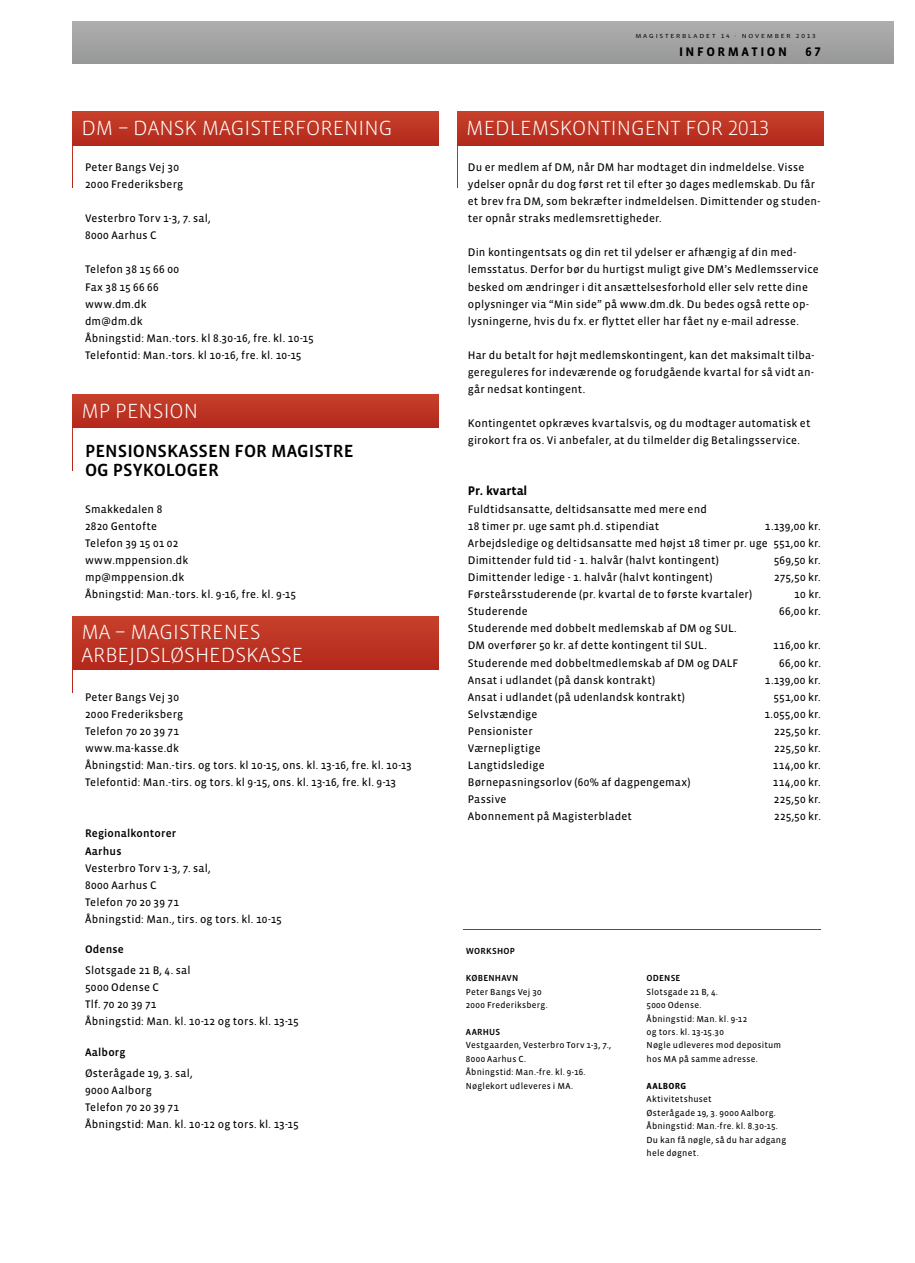
<style>
.page{position:relative;width:915px;height:1263px;background:#fff}
.page>*{position:absolute;margin:0;border:0;box-sizing:border-box;transform-origin:0 0}
.t1{font:300 21px/22.5px "Vista Sans OT";color:#fff}
.t2{font:500 18px/18.8px "Vista Sans OT";color:#000}
.t3{font:700 12.75px "Vista Sans OT";letter-spacing:.2em;color:#000}
.t4{font:700 12.75px "Vista Sans OT";color:#000}
.t5{font:11.25px/17.1px "Vista Sans OT";letter-spacing:.015em;color:#000}
.t6{font:500 11.25px/17.1px "Vista Sans OT";letter-spacing:.015em;color:#000}
.t7{font:9px/13.5px "Vista Sans OT";letter-spacing:.025em;color:#000}
.t8{font:500 9px "Vista Sans OT";letter-spacing:.02em;color:#000}
.t9{font:700 9px "Vista Sans OT";letter-spacing:.02em;color:#000}
.t10{font:6px "Vista Sans OT";letter-spacing:.25em;color:#000;scale:1.2 1}
</style>
<div class="page">
<svg style="left:72px;top:112px;width:1px;height:76px"></svg>
<div style="left:73px;top:112px;width:365px;height:33px;background:#bd3523"></div>
<svg style="left:72px;top:394px;width:1px;height:76px"></svg>
<svg style="left:72px;top:616px;width:1px;height:76px"></svg>
<div style="left:73px;top:394px;width:365px;height:33px;background:#bd3523"></div>
<div style="left:73px;top:616px;width:365px;height:53px;background:#bd3423"></div>
<hr style="left:457px;top:112px;width:1px;height:76px;background:#b82e20">
<div style="left:457px;top:112px;width:366px;height:33px;background:#bd3523"></div>
<div style="left:73px;top:21px;width:820px;height:43px;background:#a3a3a3"></div>
<hr style="left:463px;top:929px;width:357px;height:1px;background:#b3281b">
<h1 class="t1" style="left:81px;top:118px;width:312px">DM – DANSK MAGISTERFORENING</h1>
<p class="t5" style="left:85px;top:159px;width:100px">Peter Bangs Vej 30<br>2000 Frederiksberg</p>
<p class="t5" style="left:85px;top:210px;width:127px">Vesterbro Torv 1-3, 7. sal,<br>8000 Aarhus C</p>
<p class="t5" style="left:85px;top:261px;width:230px">Telefon 38 15 66 00<br>Fax 38 15 66 66<br>www.dm.dk<br>dm@dm.dk<br>Åbningstid: Man.-tors. kl 8.30-16, fre. kl. 10-15<br>Telefontid: Man.-tors. kl 10-16, fre. kl. 10-15</p>
<h1 class="t1" style="left:81px;top:400px;width:118px">MP PENSION</h1>
<h2 class="t2" style="left:85px;top:442px;width:270px">PENSIONSKASSEN FOR MAGISTRE<br>OG PSYKOLOGER</h2>
<p class="t5" style="left:85px;top:501px;width:212px">Smakkedalen 8<br>2820 Gentofte<br>Telefon 39 15 01 02<br>www.mppension.dk<br>mp@mppension.dk<br>Åbningstid: Man.-tors. kl. 9-16, fre. kl. 9-15</p>
<h1 class="t1" style="left:81px;top:622px;width:223px">MA – MAGISTRENES<br>ARBEJDSLØSHEDSKASSE</h1>
<p class="t5" style="left:85px;top:689px;width:328px">Peter Bangs Vej 30<br>2000 Frederiksberg<br>Telefon 70 20 39 71<br>www.ma-kasse.dk<br>Åbningstid: Man.-tirs. og tors. kl 10-15, ons. kl. 13-16, fre. kl. 10-13<br>Telefontid: Man.-tirs. og tors. kl 9-15, ons. kl. 13-16, fre. kl. 9-13</p>
<p class="t6" style="left:85px;top:825px;width:93px">Regionalkontorer<br>Aarhus</p>
<p class="t5" style="left:85px;top:860px;width:198px">Vesterbro Torv 1-3, 7. sal,<br>8000 Aarhus C<br>Telefon 70 20 39 71<br>Åbningstid: Man., tirs. og tors. kl. 10-15</p>
<p class="t6" style="left:85px;top:941px;width:40px">Odense</p>
<p class="t5" style="left:85px;top:962px;width:215px">Slotsgade 21 B, 4. sal<br>5000 Odense C<br>Tlf. 70 20 39 71<br>Åbningstid: Man. kl. 10-12 og tors. kl. 13-15</p>
<p class="t6" style="left:85px;top:1044px;width:42px">Aalborg</p>
<p class="t5" style="left:85px;top:1065px;width:215px">Østerågade 19, 3. sal,<br>9000 Aalborg<br>Telefon 70 20 39 71<br>Åbningstid: Man. kl. 10-12 og tors. kl. 13-15</p>
<p class="t10" style="left:635px;top:33px;width:152px">MAGISTERBLADET 14 · NOVEMBER 2013</p>
<p class="t3" style="left:805px;top:45px;width:17px">67</p>
<p class="t3" style="left:678px;top:45px;width:109px">INFORMATION</p>
<h1 class="t1" style="left:466px;top:118px;width:305px">MEDLEMSKONTINGENT FOR 2013</h1>
<p class="t5" style="left:467px;top:159px;width:354px">Du er medlem af DM, når DM har modtaget din indmeldelse. Visse ydelser opnår du dog først ret til efter 30 dages medlemskab. Du får et brev fra DM, som bekræfter indmeldelsen. Dimittender og studen&shy;ter opnår straks medlemsrettigheder.</p>
<p class="t5" style="left:467px;top:244px;width:352px">Din kontingentsats og din ret til ydelser er afhængig af din med&shy;lemsstatus. Derfor bør du hurtigst muligt give DM’s Medlemsservice besked om ændringer i dit ansættelsesforhold eller selv rette dine oplysninger via “Min side” på www.dm.dk. Du bedes også rette op&shy;lysningerne, hvis du fx. er flyttet eller har fået ny e-mail adresse.</p>
<p class="t5" style="left:467px;top:347px;width:348px;text-align:justify">Har du betalt for højt medlemskontingent, kan det maksimalt tilba&shy;gereguleres for indeværende og forudgående kvartal for så vidt an&shy;går nedsat kontingent.</p>
<p class="t5" style="left:467px;top:415px;width:344px">Kontingentet opkræves kvartalsvis, og du modtager automatisk et girokort fra os. Vi anbefaler, at du tilmelder dig Betalingsservice.</p>
<p class="t4" style="left:467px;top:484px;width:61px">Pr. kvartal</p>
<p class="t5" style="left:467px;top:501px;width:240px">Fuldtidsansatte, deltidsansatte med mere end<br>18 timer pr. uge samt ph.d. stipendiat</p>
<p class="t5" style="left:467px;top:518px;width:354px;text-align:justify;text-indent:297px">1.139,00 kr.<br>Arbejdsledige og deltidsansatte med højst 18 timer pr. uge 551,00 kr.<br>Dimittender fuld tid - 1. halvår (halvt kontingent)</p>
<p class="t5" style="left:773px;top:552px;width:48px">569,50 kr.</p>
<p class="t5" style="left:467px;top:569px;width:246px">Dimittender ledige - 1. halvår (halvt kontingent)</p>
<p class="t5" style="left:773px;top:569px;width:48px">275,50 kr.</p>
<p class="t5" style="left:467px;top:586px;width:286px">Førsteårsstuderende (pr. kvartal de to første kvartaler)</p>
<p class="t5" style="left:794px;top:586px;width:28px">10 kr.</p>
<p class="t5" style="left:467px;top:603px;width:62px">Studerende</p>
<p class="t5" style="left:779px;top:603px;width:43px">66,00 kr.</p>
<p class="t5" style="left:467px;top:620px;width:270px">Studerende med dobbelt medlemskab af DM og SUL.<br>DM overfører 50 kr. af dette kontingent til SUL.</p>
<p class="t5" style="left:773px;top:637px;width:49px">116,00 kr.</p>
<p class="t5" style="left:467px;top:655px;width:272px">Studerende med dobbeltmedlemskab af DM og DALF</p>
<p class="t5" style="left:779px;top:655px;width:43px">66,00 kr.</p>
<p class="t5" style="left:467px;top:672px;width:189px">Ansat i udlandet (på dansk kontrakt)</p>
<p class="t5" style="left:764px;top:672px;width:57px">1.139,00 kr.</p>
<p class="t5" style="left:467px;top:689px;width:218px">Ansat i udlandet (på udenlandsk kontrakt)</p>
<p class="t5" style="left:773px;top:689px;width:49px">551,00 kr.</p>
<p class="t5" style="left:467px;top:706px;width:71px">Selvstændige</p>
<p class="t5" style="left:764px;top:706px;width:58px">1.055,00 kr.</p>
<p class="t5" style="left:467px;top:723px;width:66px">Pensionister</p>
<p class="t5" style="left:773px;top:723px;width:48px">225,50 kr.</p>
<p class="t5" style="left:467px;top:740px;width:74px">Værnepligtige</p>
<p class="t5" style="left:773px;top:740px;width:48px">225,50 kr.</p>
<p class="t5" style="left:467px;top:757px;width:78px">Langtidsledige</p>
<p class="t5" style="left:772px;top:757px;width:49px">114,00 kr.</p>
<p class="t5" style="left:467px;top:774px;width:224px">Børnepasningsorlov (60% af dagpengemax)</p>
<p class="t5" style="left:772px;top:774px;width:49px">114,00 kr.</p>
<p class="t5" style="left:467px;top:791px;width:40px">Passive</p>
<p class="t5" style="left:773px;top:791px;width:48px">225,50 kr.</p>
<p class="t5" style="left:467px;top:808px;width:166px">Abonnement på Magisterbladet</p>
<p class="t5" style="left:773px;top:808px;width:48px">225,50 kr.</p>
<p class="t8" style="left:465px;top:947px;width:51px">WORKSHOP</p>
<p class="t8" style="left:465px;top:974px;width:54px">KØBENHAVN</p>
<p class="t7" style="left:465px;top:985px;width:83px">Peter Bangs Vej 30<br>2000 Frederiksberg.</p>
<p class="t8" style="left:465px;top:1027px;width:36px">AARHUS</p>
<p class="t7" style="left:465px;top:1039px;width:147px">Vestgaarden, Vesterbro Torv 1-3, 7.,<br>8000 Aarhus C.<br>Åbningstid: Man.-fre. kl. 9-16.<br>Nøglekort udleveres i MA.</p>
<p class="t8" style="left:646px;top:974px;width:35px">ODENSE</p>
<p class="t7" style="left:646px;top:985px;width:136px">Slotsgade 21 B, 4.<br>5000 Odense.<br>Åbningstid: Man. kl. 9-12<br>og tors. kl. 13-15.30<br>Nøgle udleveres mod depositum hos MA på samme adresse.</p>
<p class="t9" style="left:646px;top:1081px;width:41px">AAL BORG</p>
<p class="t7" style="left:646px;top:1093px;width:141px">Aktivitetshuset<br>Østerågade 19, 3. 9000 Aalborg.<br>Åbningstid: Man.-fre. kl. 8.30-15.<br>Du kan få nøgle, så du har adgang hele døgnet.</p>
</div>
